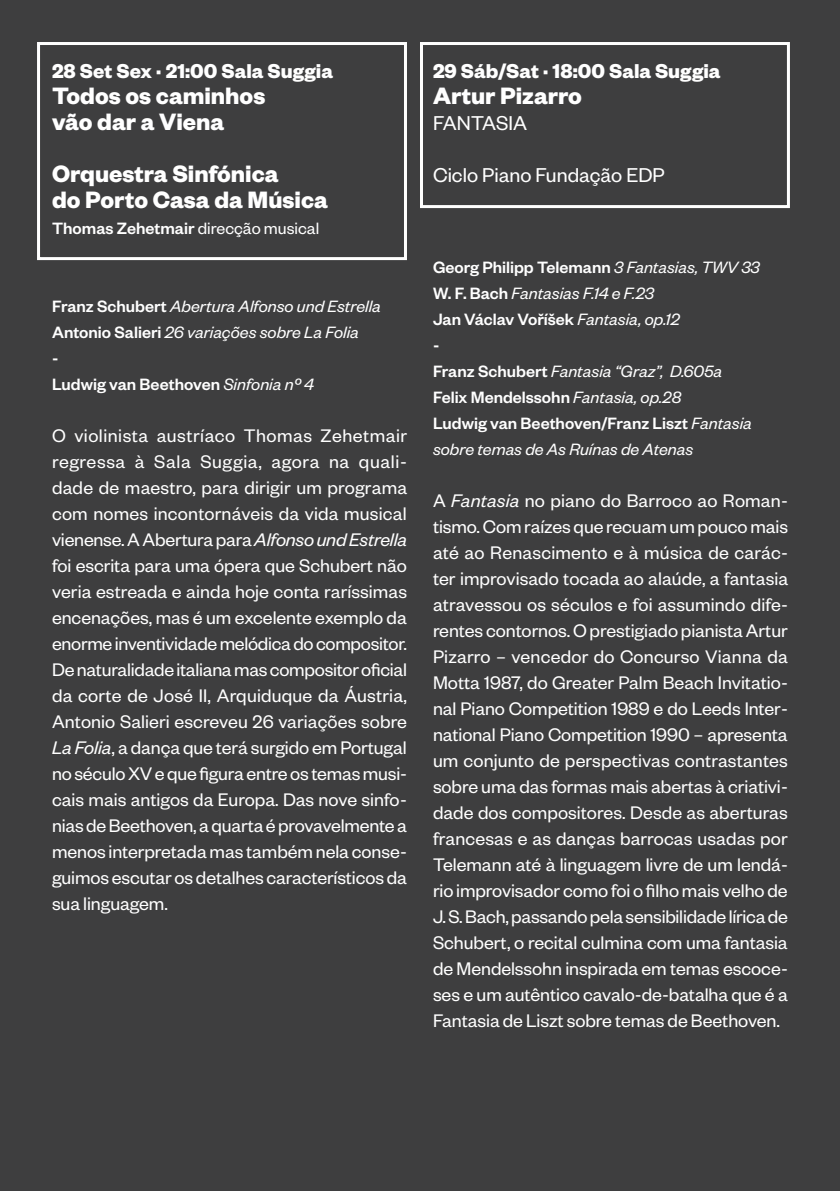
<style>
.page{position:relative;width:840px;height:1191px;background:#fff}
.page>*{position:absolute;margin:0;border:0;box-sizing:border-box;transform-origin:0 0}
.Direcção___Solistas{font:700 26px/26px "Founders Grotesk";color:#fff}
.Direcção___Solistas-2{font:700 22px "Founders Grotesk";color:#fff}
.Direcção___Solistas-3{font:22px "Founders Grotesk";color:#fff}
.Texto{font:20px/26px "Founders Grotesk";letter-spacing:-.005em;color:#fff;text-align:justify}
.Direcção___Solistas-4{font:italic 18px/26px "Founders Grotesk";color:#fff}
.Direcção___Solistas-5{font:500 18px "Founders Grotesk";color:#fff}
.s1{font-weight:400}
.s2{font-weight:500;font-style:normal}
.s3{font-weight:400;font-style:italic}
.s4{font-style:italic}
</style>
<div class="page">
<div style="left:0;top:0;width:839px;height:1191px;background:#3e3e3f"></div>
<div style="left:37px;top:42px;width:370px;height:218px;border:3px solid #fff"></div>
<div style="left:420px;top:42px;width:369px;height:166px;border:3px solid #fff"></div>
<p class="Direcção___Solistas-2" style="left:52px;top:57px;width:282px">28 Set Sex · 21:00 Sala Suggia</p>
<p class="Direcção___Solistas" style="left:52px;top:81px;width:215px">Todos os caminhos vão dar a Viena</p>
<p class="Direcção___Solistas" style="left:52px;top:159px;width:277px">Orquestra Sinfónica<br>do Porto Casa da Música</p>
<p class="Direcção___Solistas-5" style="left:52px;top:217px;width:268px">Thomas Zehetmair <span class="s1">direcção musical</span></p>
<p class="Direcção___Solistas-4" style="left:52px;top:292px;width:330px"><span class="s2">Franz Schubert</span> Abertura Alfonso und Estrella</p>
<p class="Direcção___Solistas-4" style="left:52px;top:318px;width:308px"><span class="s2">Antonio Salieri</span> 26 variações sobre La Folia</p>
<p class="Direcção___Solistas-5" style="left:52px;top:347px;width:8px">-</p>
<p class="Direcção___Solistas-5" style="left:52px;top:373px;width:263px">Ludwig van Beethoven <span class="s3">Sinfonia nº 4</span></p>
<p class="Texto" style="left:52px;top:422px;width:356px">O violinista austríaco Thomas Zehetmair regressa à Sala Suggia, agora na quali&shy;dade de maestro, para dirigir um programa com nomes incontornáveis da vida musical vienense. A Abertura para <span class="s4">Alfonso und Estrella </span>foi escrita para uma ópera que Schubert não veria estreada e ainda hoje conta raríssimas encenações, mas é um excelente exemplo da enorme inventividade melódica do compositor.<br>De naturalidade italiana mas compositor oficial da corte de José II, Arquiduque da Áustria, Antonio Salieri escreveu 26 variações sobre <span class="s4">La Folia</span>, a dança que terá surgido em Portugal no século XV e que figura entre os temas musi&shy;cais mais antigos da Europa. Das nove sinfo&shy;nias de Beethoven, a quarta é provavelmente a menos interpretada mas também nela conse&shy;guimos escutar os detalhes característicos da sua linguagem.</p>
<p class="Direcção___Solistas-2" style="left:433px;top:57px;width:289px">29 Sáb/Sat · 18:00 Sala Suggia</p>
<p class="Direcção___Solistas" style="left:433px;top:81px;width:150px">Artur Pizarro</p>
<p class="Direcção___Solistas-3" style="left:433px;top:110px;width:96px">FANTASIA</p>
<p class="Direcção___Solistas-3" style="left:433px;top:162px;width:233px">Ciclo Piano Fundação EDP</p>
<p class="Direcção___Solistas-5" style="left:433px;top:256px;width:328px">Georg Philipp Telemann <span class="s3">3 Fantasias, TWV 33</span></p>
<p class="Direcção___Solistas-4" style="left:433px;top:279px;width:222px"><span class="s2">W. F. Bach</span> Fantasias F.14 e F.23</p>
<p class="Direcção___Solistas-5" style="left:433px;top:308px;width:248px">Jan Václav Voříšek <span class="s3">Fantasia, op.12</span></p>
<p class="Direcção___Solistas-5" style="left:433px;top:334px;width:8px">-</p>
<p class="Direcção___Solistas-4" style="left:433px;top:357px;width:290px"><span class="s2">Franz Schubert</span> Fantasia “Graz”, D.605a</p>
<p class="Direcção___Solistas-5" style="left:433px;top:386px;width:249px">Felix Mendelssohn <span class="s3">Fantasia, op.28</span></p>
<p class="Direcção___Solistas-4" style="left:433px;top:409px;width:320px"><span class="s2">Ludwig van Beethoven/Franz Liszt</span> Fantasia sobre temas de As Ruínas de Atenas</p>
<p class="Texto" style="left:433px;top:487px;width:356px">A <span class="s4">Fantasia</span> no piano do Barroco ao Roman&shy;tismo. Com raízes que recuam um pouco mais até ao Renascimento e à música de carác&shy;ter improvisado tocada ao alaúde, a fantasia atravessou os séculos e foi assumindo dife&shy;rentes contornos. O prestigiado pianista Artur Pizarro – vencedor do Concurso Vianna da Motta 1987, do Greater Palm Beach Invitatio&shy;nal Piano Competition 1989 e do Leeds Inter&shy;national Piano Competition 1990 – apresenta um conjunto de perspectivas contrastantes sobre uma das formas mais abertas à criativi&shy;dade dos compositores. Desde as aberturas francesas e as danças barrocas usadas por Telemann até à linguagem livre de um lendá&shy;rio improvisador como foi o filho mais velho de J. S. Bach, passando pela sensibilidade lírica de Schubert, o recital culmina com uma fantasia de Mendelssohn inspirada em temas escoce&shy;ses e um autêntico cavalo-‑de-‑ batalha que é a Fantasia de Liszt sobre temas de Beethoven.</p>
</div>
